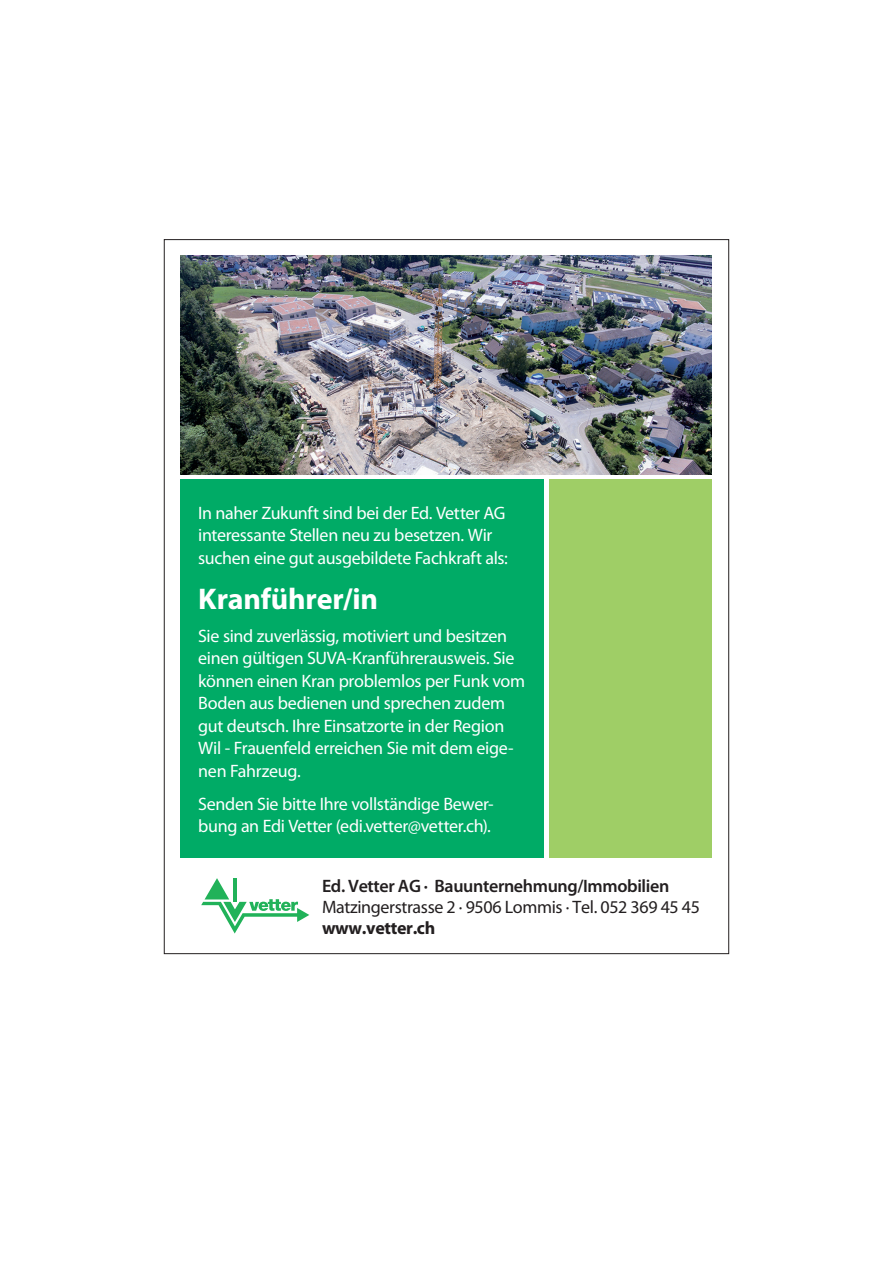
<style>
.page{position:relative;width:893px;height:1263px;background:#fff}
.page>*{position:absolute;margin:0;border:0;box-sizing:border-box;transform-origin:0 0}
.t1{font:700 30px "Myriad Pro";letter-spacing:-.005em;color:#fff}
.t2{font:18px/22.5px "Myriad Pro";letter-spacing:-.015em;color:#fff}
.t3{font:18px "Myriad Pro";letter-spacing:-.02em;color:#231f20}
.t4{font:600 18px "Myriad Pro";letter-spacing:-.02em;color:#231f20}
.t5{font:700 18px "Myriad Pro";letter-spacing:-.02em;color:#231f20}
</style>
<div class="page">
<img style="left:180px;top:256px;width:532px;height:219px">
<div style="left:180px;top:479px;width:364px;height:379px;background:#00ab66"></div>
<div style="left:549px;top:479px;width:163px;height:379px;background:#9fce66"></div>
<svg style="left:201px;top:878px;width:108px;height:55px"></svg>
<p class="t2" style="left:198px;top:501px;width:311px">In naher Zukunft sind bei der Ed. Vetter AG interessante Stellen neu zu besetzen. Wir suchen eine gut ausgebildete Fachkraft als:</p>
<h1 class="t1" style="left:198px;top:579px;width:181px">Kranführer/in</h1>
<p class="t2" style="left:198px;top:624px;width:328px">Sie sind zuverlässig, motiviert und besitzen einen gültigen SUVA-Kranführerausweis. Sie können einen Kran problemlos per Funk vom Boden aus bedienen und sprechen zudem gut deutsch. Ihre Einsatzorte in der Region Wil - Frauenfeld erreichen Sie mit dem eige&shy;nen Fahrzeug.</p>
<p class="t2" style="left:198px;top:792px;width:297px">Senden Sie bitte Ihre vollständige Bewer&shy;bung an Edi Vetter (edi.vetter@vetter.ch).</p>
<p class="t4" style="left:322px;top:875px;width:349px">Ed. Vetter AG · Bauunternehmung/Immobilien</p>
<p class="t3" style="left:322px;top:896px;width:379px">Matzingerstrasse 2 · 9506 Lommis · Tel. 052 369 45 45</p>
<p class="t5" style="left:322px;top:917px;width:115px">www.vetter.ch</p>
</div>
